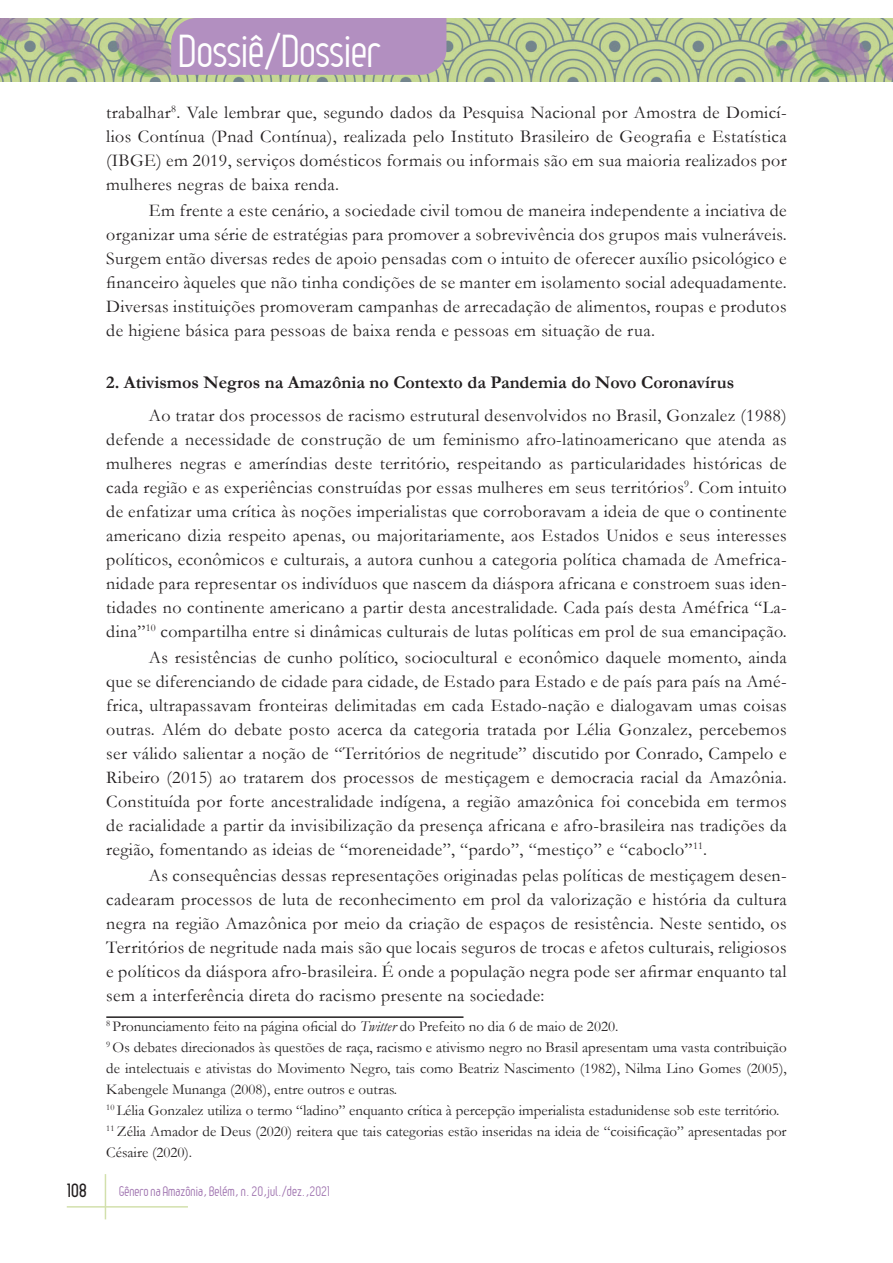
<style>
.page{position:relative;width:893px;height:1263px;background:#fff}
.page>*{position:absolute;margin:0;border:0;box-sizing:border-box;transform-origin:0 0}
.t1{font:45px "Leger";letter-spacing:-.01em;color:#fff}
.Texto{font:18px/24px "Garamond";letter-spacing:.02em;color:#231f20;text-align:justify}
.Título_bullet{font:700 18px "Garamond";color:#231f20}
.t2{font:700 18px "Leger";color:#231f20}
.Nota_rodapé{font:15px/21px "Garamond";color:#231f20;text-align:justify}
.t3{font:13.5px "Leger";color:#9f73af}
.s1{font-style:italic}
</style>
<div class="page">
<hr style="left:105px;top:1174px;width:1px;height:45px;background:#d2e0ac">
<hr style="left:67px;top:1206px;width:121px;height:1px;background:#d2e0ac">
<img style="left:0;top:18px;width:893px;height:64px">
<div style="left:171px;top:18px;width:275px;height:57px;background:#b28fc0"></div>
<hr style="left:106px;top:1016px;width:357px;height:2px;background:#231f20">
<h1 class="t1" style="left:179px;top:26px;width:203px">Dossiê/Dossier</h1>
<p class="Texto" style="left:106px;top:100px;width:682px">trabalhar<sup>8</sup>. Vale lembrar que, segundo dados da Pesquisa Nacional por Amostra de Domicí&shy;lios Contínua (Pnad Contínua), realizada pelo Instituto Brasileiro de Geografia e Estatística (IBGE) em 2019, serviços domésticos formais ou informais são em sua maioria realizados por mulheres negras de baixa renda.</p>
<p class="Texto" style="left:106px;top:198px;width:682px;text-indent:43px">Em frente a este cenário, a sociedade civil tomou de maneira independente a inciativa de organizar uma série de estratégias para promover a sobrevivência dos grupos mais vulneráveis.<br>Surgem então diversas redes de apoio pensadas com o intuito de oferecer auxílio psicológico e financeiro àqueles que não tinha condições de se manter em isolamento social adequadamente.<br>Diversas instituições promoveram campanhas de arrecadação de alimentos, roupas e produtos de higiene básica para pessoas de baixa renda e pessoas em situação de rua.</p>
<p class="Título_bullet" style="left:106px;top:371px;width:630px">2. Ativismos Negros na Amazônia no Contexto da Pandemia do Novo Coronavírus</p>
<p class="Texto" style="left:106px;top:403px;width:682px;text-indent:43px">Ao tratar dos processos de racismo estrutural desenvolvidos no Brasil, Gonzalez (1988) defende a necessidade de construção de um feminismo afro-latinoamericano que atenda as mulheres negras e ameríndias deste território, respeitando as particularidades históricas de cada região e as experiências construídas por essas mulheres em seus territórios<sup>9</sup>. Com intuito de enfatizar uma crítica às noções imperialistas que corroboravam a ideia de que o continente americano dizia respeito apenas, ou majoritariamente, aos Estados Unidos e seus interesses políticos, econômicos e culturais, a autora cunhou a categoria política chamada de Amefrica&shy;nidade para representar os indivíduos que nascem da diáspora africana e constroem suas iden&shy;tidades no continente americano a partir desta ancestralidade. Cada país desta Améfrica “La&shy;dina”<sup>10</sup> compartilha entre si dinâmicas culturais de lutas políticas em prol de sua emancipação.</p>
<p class="Texto" style="left:106px;top:645px;width:682px;text-indent:43px">As resistências de cunho político, sociocultural e econômico daquele momento, ainda que se diferenciando de cidade para cidade, de Estado para Estado e de país para país na Amé&shy;frica, ultrapassavam fronteiras delimitadas em cada Estado-nação e dialogavam umas coisas outras. Além do debate posto acerca da categoria tratada por Lélia Gonzalez, percebemos ser válido salientar a noção de “Territórios de negritude” discutido por Conrado, Campelo e Ribeiro (2015) ao tratarem dos processos de mestiçagem e democracia racial da Amazônia.<br>Constituída por forte ancestralidade indígena, a região amazônica foi concebida em termos de racialidade a partir da invisibilização da presença africana e afro-brasileira nas tradições da região, fomentando as ideias de “moreneidade”, “pardo”, “mestiço” e “caboclo”<sup>11</sup>.</p>
<p class="Texto" style="left:106px;top:863px;width:682px;text-indent:43px">As consequências dessas representações originadas pelas políticas de mestiçagem desen&shy;cadearam processos de luta de reconhecimento em prol da valorização e história da cultura negra na região Amazônica por meio da criação de espaços de resistência. Neste sentido, os Territórios de negritude nada mais são que locais seguros de trocas e afetos culturais, religiosos e políticos da diáspora afro-brasileira. É onde a população negra pode ser afirmar enquanto tal sem a interferência direta do racismo presente na sociedade:</p>
<p class="Nota_rodapé" style="left:106px;top:1015px;width:514px"><sup>8</sup> Pronunciamento feito na página oficial do <span class="s1">Twitter</span> do Prefeito no dia 6 de maio de 2020.</p>
<p class="Nota_rodapé" style="left:106px;top:1036px;width:682px"><sup>9</sup> Os debates direcionados às questões de raça, racismo e ativismo negro no Brasil apresentam uma vasta contribuição de intelectuais e ativistas do Movimento Negro, tais como Beatriz Nascimento (1982), Nilma Lino Gomes (2005), Kabengele Munanga (2008), entre outros e outras.</p>
<p class="Nota_rodapé" style="left:106px;top:1099px;width:675px"><sup>10</sup> Lélia Gonzalez utiliza o termo “ladino” enquanto crítica à percepção imperialista estadunidense sob este território.</p>
<p class="Nota_rodapé" style="left:106px;top:1120px;width:682px"><sup>11</sup> Zélia Amador de Deus (2020) reitera que tais categorias estão inseridas na ideia de “coisificação” apresentadas por<br>Césaire (2020).</p>
<p class="t2" style="left:67px;top:1180px;width:21px">108</p>
<p class="t3" style="left:119px;top:1183px;width:213px">Gênero na Amazônia, Belém, n. 20,jul./dez.,2021</p>
</div>
